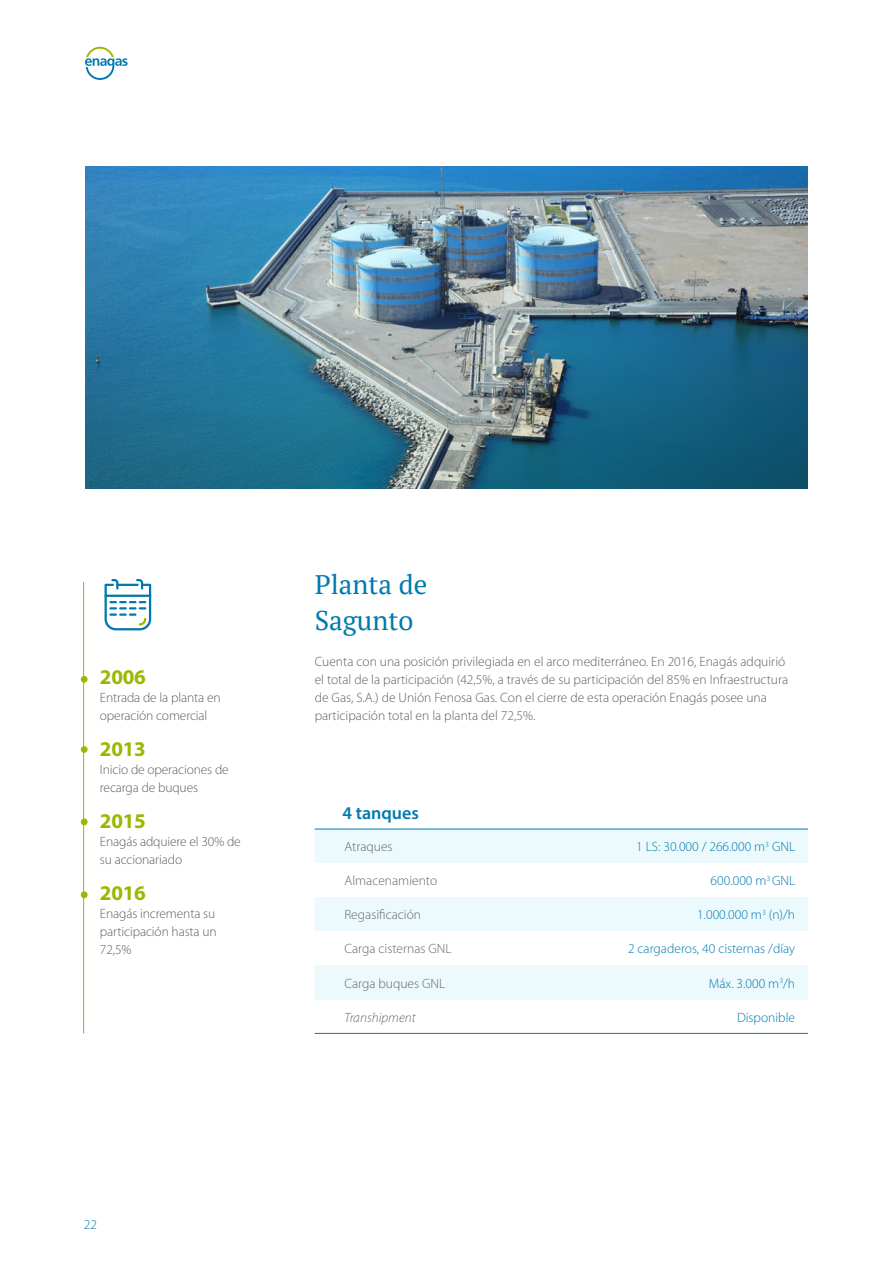
<style>
.page{position:relative;width:893px;height:1263px;background:#fff}
.page>*{position:absolute;margin:0;border:0;box-sizing:border-box;transform-origin:0 0}
.t1{font:27px/36px "PT Serif";color:#007aae}
.t2{font:700 21px "Myriad Pro";letter-spacing:-.01em;color:#9cb700}
.t3{font:600 18px "Myriad Pro";color:#007aae}
.t4{font:300 13.5px/18px "Myriad Pro";color:#5c6062}
.t5{font:300 13.5px "Myriad Pro";color:#007aae}
.t6{font:300 13.5px "Myriad Pro";color:#63666a}
.t7{font:italic 300 13.5px "Myriad Pro";color:#63666a}
</style>
<div class="page">
<svg style="left:85px;top:47px;width:43px;height:33px"></svg>
<svg style="left:105px;top:579px;width:46px;height:51px"></svg>
<svg style="left:315px;top:830px;width:493px;height:170px;fill:#edfafd"></svg>
<hr style="left:315px;top:829px;width:192px;height:1px;background:#007aae">
<hr style="left:507px;top:829px;width:301px;height:1px;background:#007aae">
<hr style="left:315px;top:1033px;width:192px;height:1px;background:#007aae">
<hr style="left:507px;top:1033px;width:301px;height:1px;background:#007aae">
<img style="left:85px;top:166px;width:723px;height:323px">
<div style="left:81px;top:676px;width:7px;height:7px;background:#9cb700;border-radius:50%"></div>
<div style="left:81px;top:746px;width:7px;height:7px;background:#9cb700;border-radius:50%"></div>
<div style="left:81px;top:818px;width:7px;height:7px;background:#9cb700;border-radius:50%"></div>
<hr style="left:83px;top:582px;width:1px;height:451px;background:#9cb700">
<div style="left:81px;top:891px;width:7px;height:7px;background:#9cb700;border-radius:50%"></div>
<h2 class="t2" style="left:100px;top:663px;width:47px">2006</h2>
<p class="t4" style="left:100px;top:688px;width:122px">Entrada de la planta en operación comercial</p>
<h2 class="t2" style="left:100px;top:735px;width:47px">2013</h2>
<p class="t4" style="left:100px;top:760px;width:130px">Inicio de operaciones de recarga de buques</p>
<h2 class="t2" style="left:100px;top:807px;width:47px">2015</h2>
<p class="t4" style="left:100px;top:832px;width:142px">Enagás adquiere el 30% de su accionariado</p>
<h2 class="t2" style="left:100px;top:879px;width:47px">2016</h2>
<p class="t4" style="left:100px;top:904px;width:118px;text-align:justify">Enagás incrementa su participación hasta un 72,5%</p>
<h1 class="t1" style="left:315px;top:566px;width:114px">Planta de<br>Sagunto</h1>
<p class="t4" style="left:315px;top:652px;width:475px">Cuenta con una posición privilegiada en el arco mediterráneo. En 2016, Enagás adquirió el total de la participación (42,5%, a través de su participación del 85% en Infraestructura de Gas, S.A.) de Unión Fenosa Gas. Con el cierre de esta operación Enagás posee una participación total en la planta del 72,5%.</p>
<h3 class="t3" style="left:342px;top:801px;width:78px">4 tanques</h3>
<p class="t6" style="left:344px;top:838px;width:50px">Atraques</p>
<p class="t5" style="left:636px;top:838px;width:160px">1 LS: 30.000 / 266.000 m<sup>3</sup> GNL</p>
<p class="t6" style="left:344px;top:872px;width:94px">Almacenamiento</p>
<p class="t5" style="left:711px;top:872px;width:86px">600.000 m<sup>3</sup> GNL</p>
<p class="t6" style="left:344px;top:906px;width:78px">Regasificación</p>
<p class="t5" style="left:697px;top:906px;width:99px">1.000.000 m<sup>3</sup> (n)/h</p>
<p class="t6" style="left:344px;top:940px;width:109px">Carga cisternas GNL</p>
<p class="t5" style="left:628px;top:940px;width:169px">2 cargaderos, 40 cisternas /díay</p>
<p class="t6" style="left:344px;top:975px;width:102px">Carga buques GNL</p>
<p class="t5" style="left:709px;top:975px;width:88px">Máx. 3.000 m<sup>3</sup>/h</p>
<p class="t7" style="left:344px;top:1009px;width:73px">Transhipment</p>
<p class="t5" style="left:737px;top:1009px;width:60px">Disponible</p>
<p class="t5" style="left:84px;top:1217px;width:15px">22</p>
</div>
